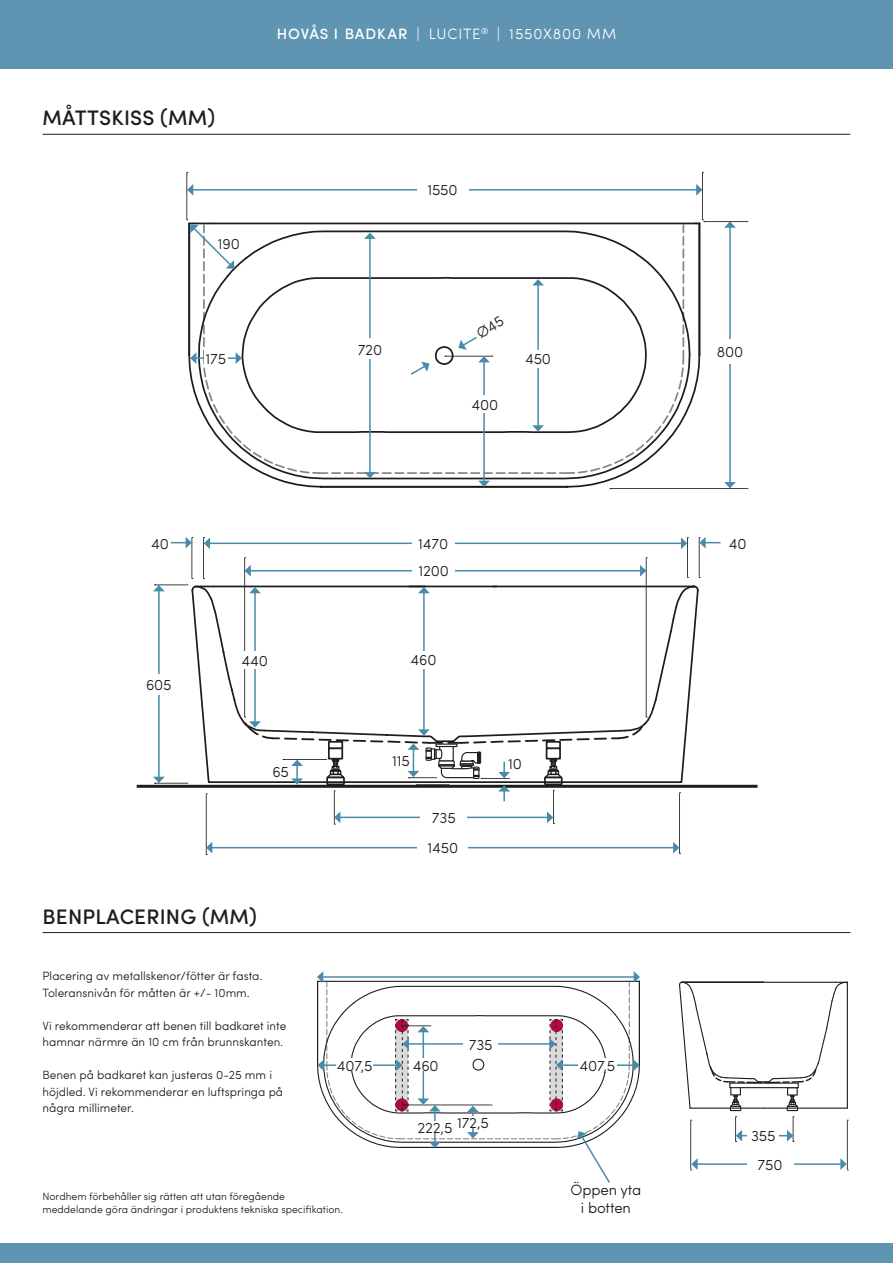
<style>
.page{position:relative;width:893px;height:1263px;background:#fff}
.page>*{position:absolute;margin:0;border:0;box-sizing:border-box;transform-origin:0 0}
.sid_2_h2_blå_med_lin{font:500 21px "Sofia Pro";letter-spacing:.01em;color:#1d1d1b}
.sid_2_h2_högerställd{font:300 15px "Sofia Pro";letter-spacing:-.01em;color:#1d1d1b}
.sid_2_h2{font:300 15px "Sofia Pro";letter-spacing:.055em;color:#fff}
.t1{font:300 12px/16.5px "Sofia Pro";color:#1d1d1b}
.t2{font:300 10.5px/12.6px "Sofia Pro";color:#1d1d1b}
.s1{font-weight:500}
</style>
<div class="page">
<div style="left:787px;top:1106px;width:11px;height:5px;border:1px solid #1e1e1c"></div>
<div style="left:730px;top:1106px;width:11px;height:5px;border:1px solid #1e1e1c"></div>
<svg style="left:679px;top:981px;width:169px;height:128px"></svg>
<hr style="left:43px;top:134px;width:807px;height:1px;background:#1d1d1b">
<hr style="left:43px;top:932px;width:807px;height:1px;background:#1d1d1b">
<div style="left:0;top:0;width:893px;height:68px;background:#5f95b2"></div>
<div style="left:0;top:1244px;width:893px;height:19px;background:#5f95b2"></div>
<hr style="left:741px;top:1135px;width:47px;height:1px;background:#488baa">
<svg style="left:735px;top:1116px;width:7px;height:26px"></svg>
<svg style="left:787px;top:1116px;width:7px;height:26px"></svg>
<hr style="left:697px;top:1163px;width:144px;height:2px;background:#488baa">
<svg style="left:690px;top:1120px;width:8px;height:50px"></svg>
<svg style="left:840px;top:1120px;width:8px;height:50px"></svg>
<div style="left:747px;top:1127px;width:32px;height:17px;background:#fff"></div>
<div style="left:747px;top:1155px;width:46px;height:17px;background:#fff"></div>
<hr style="left:137px;top:785px;width:620px;height:3px;background:#1d1d1b">
<svg style="left:153px;top:537px;width:567px;height:318px"></svg>
<div style="left:238px;top:651px;width:34px;height:17px;background:#fff"></div>
<svg style="left:317px;top:971px;width:323px;height:212px"></svg>
<div style="left:455px;top:1116px;width:36px;height:12px;background:#fff"></div>
<svg style="left:187px;top:172px;width:561px;height:317px"></svg>
<p class="sid_2_h2_blå_med_lin" style="left:43px;top:102px;width:174px">MÅTTSKISS (MM)</p>
<p class="sid_2_h2_högerställd" style="left:218px;top:233px;width:24px">190</p>
<p class="sid_2_h2_högerställd" style="left:205px;top:348px;width:22px">175</p>
<p class="sid_2_h2" style="left:277px;top:23px;width:341px"><span class="s1">HOVÅS I BADKAR</span> | LUCITE<sup>®</sup> | 1550X800 MM</p>
<p class="sid_2_h2_högerställd" style="left:427px;top:179px;width:32px">1550</p>
<p class="sid_2_h2_högerställd" style="left:358px;top:338px;width:26px">720</p>
<p class="sid_2_h2_högerställd" style="left:471px;top:394px;width:28px">400</p>
<p class="sid_2_h2_högerställd" style="left:525px;top:348px;width:28px">450</p>
<p class="sid_2_h2_högerställd" style="left:717px;top:340px;width:28px">800</p>
<p class="sid_2_h2_högerställd" style="left:151px;top:532px;width:19px">40</p>
<p class="sid_2_h2_högerställd" style="left:729px;top:532px;width:19px">40</p>
<p class="sid_2_h2_högerställd" style="left:418px;top:533px;width:32px">1470</p>
<p class="sid_2_h2_högerställd" style="left:146px;top:673px;width:27px">605</p>
<p class="sid_2_h2_högerställd" style="left:241px;top:649px;width:28px">440</p>
<p class="sid_2_h2_högerställd" style="left:272px;top:761px;width:18px">65</p>
<p class="sid_2_h2_blå_med_lin" style="left:43px;top:901px;width:216px">BENPLACERING (MM)</p>
<p class="t1" style="left:43px;top:967px;width:222px">Placering av metallskenor/fötter är fasta.<br>Toleransnivån för måtten är +/- 10mm.</p>
<p class="t1" style="left:43px;top:1016px;width:245px">Vi rekommenderar att benen till badkaret inte hamnar närmre än 10 cm från brunnskanten.</p>
<p class="t1" style="left:43px;top:1066px;width:242px">Benen på badkaret kan justeras 0-25 mm i höjdled. Vi rekommenderar en luftspringa på några millimeter.</p>
<p class="sid_2_h2_högerställd" style="left:418px;top:560px;width:32px">1200</p>
<p class="sid_2_h2_högerställd" style="left:411px;top:649px;width:27px">460</p>
<p class="sid_2_h2_högerställd" style="left:392px;top:749px;width:19px">115</p>
<p class="sid_2_h2_högerställd" style="left:508px;top:752px;width:15px">10</p>
<p class="sid_2_h2_högerställd" style="left:432px;top:807px;width:25px">735</p>
<p class="sid_2_h2_högerställd" style="left:427px;top:837px;width:32px">1450</p>
<p class="sid_2_h2_högerställd" style="left:469px;top:1033px;width:25px">735</p>
<p class="sid_2_h2_högerställd" style="left:337px;top:1054px;width:37px">407,5</p>
<p class="sid_2_h2_högerställd" style="left:413px;top:1054px;width:27px">460</p>
<p class="sid_2_h2_högerställd" style="left:579px;top:1055px;width:37px">407,5</p>
<p class="sid_2_h2_högerställd" style="left:457px;top:1111px;width:33px">172,5</p>
<p class="sid_2_h2_högerställd" style="left:417px;top:1116px;width:37px">222,5</p>
<p class="t2" style="left:43px;top:1189px;width:302px">Nordhem förbehåller sig rätten att utan föregående meddelande göra ändringar i produktens tekniska specifikation.</p>
<p class="sid_2_h2_högerställd" style="left:571px;top:1179px;width:72px">Öppen yta</p>
<p class="sid_2_h2_högerställd" style="left:581px;top:1197px;width:52px">i botten</p>
<p class="sid_2_h2_högerställd" style="left:751px;top:1125px;width:26px">355</p>
<p class="sid_2_h2_högerställd" style="left:758px;top:1153px;width:27px">750</p>
</div>
